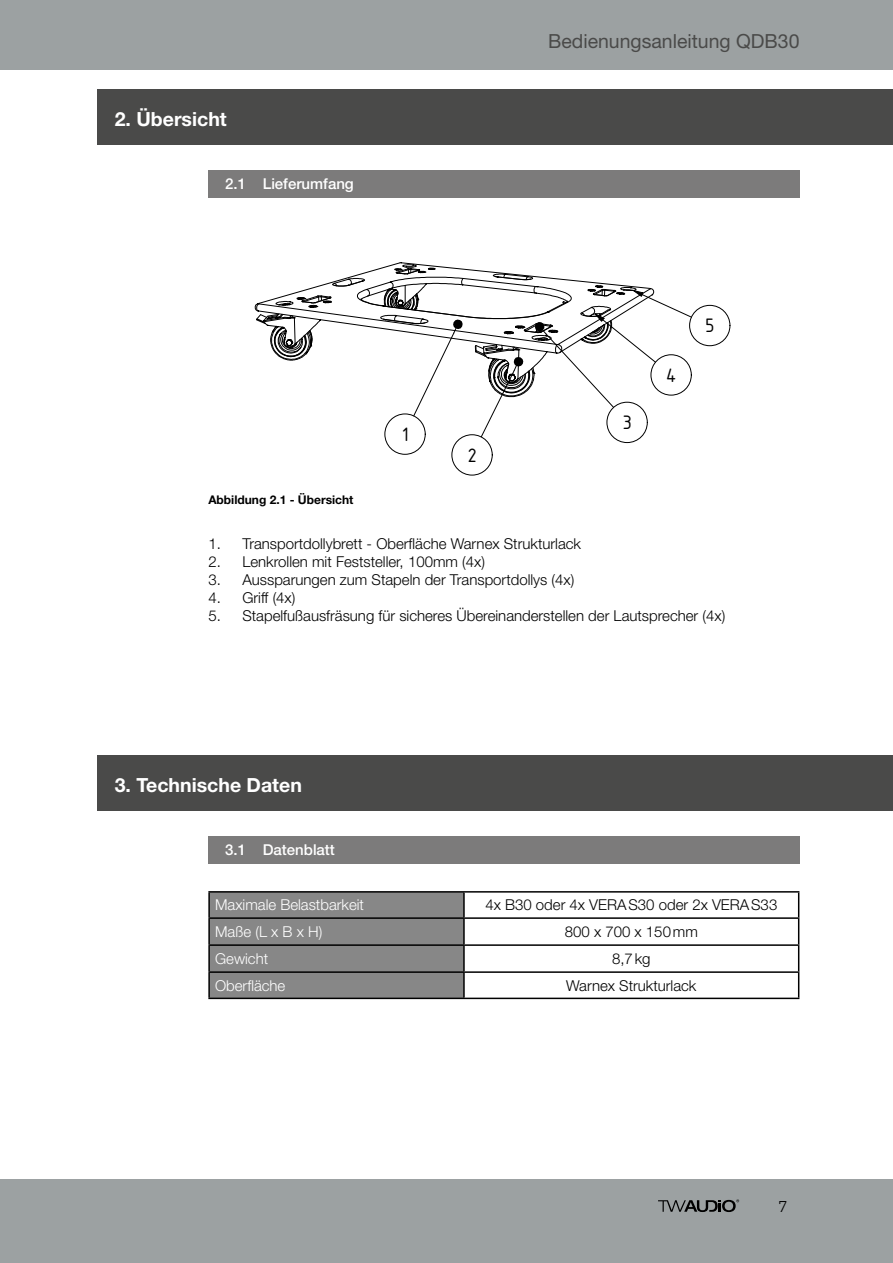
<style>
.page{position:relative;width:893px;height:1263px;background:#fff}
.page>*{position:absolute;margin:0;border:0;box-sizing:border-box;transform-origin:0 0}
.t1{font:21px "ISOCPEUR";color:#000}
.t2{font:700 19.5px "Helvetica Neue LT Std";color:#fff}
.t3{font:19.5px "Helvetica Neue LT Std";color:#4a4a49}
.t4{font:300 16.5px "Lexia";color:#000}
.t5{font:300 15px "Helvetica Neue LT Std";color:#000}
.t6{font:300 15px "Helvetica Neue LT Std";color:#fff}
.t7{font:500 15px "Helvetica Neue LT Std";color:#fff}
.t8{font:700 12px "Helvetica Neue LT Std";color:#000}
</style>
<div class="page">
<div style="left:0;top:0;width:893px;height:69px;background:#9ca1a2"></div>
<div style="left:0;top:1179px;width:893px;height:84px;background:#9ca1a2"></div>
<svg style="left:658px;top:1199px;width:81px;height:13px"></svg>
<div style="left:98px;top:89px;width:795px;height:55px;background:#4a4a49"></div>
<div style="left:208px;top:170px;width:591px;height:28px;background:#7c7b7b"></div>
<div style="left:98px;top:755px;width:795px;height:55px;background:#4a4a49"></div>
<div style="left:208px;top:836px;width:591px;height:28px;background:#7c7b7b"></div>
<div style="left:210px;top:893px;width:253px;height:105px;background:#878787"></div>
<hr style="left:208px;top:891px;width:256px;height:2px;background:#000">
<hr style="left:208px;top:893px;width:2px;height:24px;background:#000">
<hr style="left:464px;top:891px;width:335px;height:2px;background:#000">
<hr style="left:463px;top:893px;width:2px;height:24px;background:#000">
<hr style="left:208px;top:917px;width:256px;height:2px;background:#000">
<hr style="left:208px;top:919px;width:2px;height:25px;background:#000">
<hr style="left:464px;top:917px;width:335px;height:2px;background:#000">
<hr style="left:463px;top:919px;width:2px;height:25px;background:#000">
<hr style="left:208px;top:944px;width:256px;height:2px;background:#000">
<hr style="left:208px;top:946px;width:2px;height:25px;background:#000">
<hr style="left:464px;top:944px;width:335px;height:2px;background:#000">
<hr style="left:463px;top:946px;width:2px;height:25px;background:#000">
<hr style="left:208px;top:971px;width:256px;height:2px;background:#000">
<hr style="left:208px;top:973px;width:2px;height:25px;background:#000">
<hr style="left:464px;top:971px;width:335px;height:2px;background:#000">
<hr style="left:463px;top:973px;width:2px;height:25px;background:#000">
<svg style="left:798px;top:893px;width:1px;height:105px"></svg>
<hr style="left:208px;top:998px;width:256px;height:1px;background:#000">
<hr style="left:464px;top:998px;width:335px;height:1px;background:#000">
<div style="left:385px;top:414px;width:40px;height:40px;border:1px solid #000;border-radius:50%"></div>
<div style="left:452px;top:435px;width:40px;height:40px;border:1px solid #000;border-radius:50%"></div>
<div style="left:689px;top:305px;width:41px;height:41px;border:1px solid #000;border-radius:50%"></div>
<svg style="left:255px;top:262px;width:437px;height:175px"></svg>
<div style="left:607px;top:402px;width:40px;height:41px;border:1px solid #000;border-radius:50%"></div>
<h2 class="t2" style="left:115px;top:107px;width:113px">2. Übersicht</h2>
<p class="t7" style="left:225px;top:175px;width:130px">2.1 Lieferumfang</p>
<p class="t8" style="left:208px;top:492px;width:147px">Abbildung 2.1 - Übersicht</p>
<h1 class="t1" style="left:402px;top:420px;width:8px">1</h1>
<h1 class="t1" style="left:467px;top:441px;width:11px">2</h1>
<h2 class="t3" style="left:548px;top:29px;width:253px">Bedienungsanleitung QDB30</h2>
<h1 class="t1" style="left:622px;top:409px;width:11px">3</h1>
<h1 class="t1" style="left:666px;top:361px;width:12px">4</h1>
<h1 class="t1" style="left:705px;top:312px;width:11px">5</h1>
<p class="t5" style="left:208px;top:534px;width:374px">1. Transportdollybrett - Oberfläche Warnex Strukturlack</p>
<p class="t5" style="left:208px;top:552px;width:278px">2. Lenkrollen mit Feststeller, 100mm (4x)</p>
<p class="t5" style="left:208px;top:570px;width:368px">3. Aussparungen zum Stapeln der Transportdollys (4x)</p>
<p class="t5" style="left:208px;top:588px;width:89px">4. Griff (4x)</p>
<p class="t5" style="left:208px;top:606px;width:518px">5. Stapelfußausfräsung für sicheres Übereinanderstellen der Lautsprecher (4x)</p>
<h2 class="t2" style="left:115px;top:773px;width:189px">3. Technische Daten</h2>
<p class="t7" style="left:225px;top:841px;width:111px">3.1 Datenblatt</p>
<p class="t6" style="left:215px;top:896px;width:150px">Maximale Belastbarkeit</p>
<p class="t5" style="left:485px;top:896px;width:293px">4x B30 oder 4x VERAS30 oder 2x VERAS33</p>
<p class="t6" style="left:215px;top:922px;width:109px">Maße (L x B x H)</p>
<p class="t5" style="left:565px;top:922px;width:135px">800 x 700 x 150mm</p>
<p class="t6" style="left:215px;top:949px;width:55px">Gewicht</p>
<p class="t5" style="left:612px;top:949px;width:40px">8,7kg</p>
<p class="t6" style="left:215px;top:976px;width:72px">Oberfläche</p>
<p class="t5" style="left:566px;top:976px;width:132px">Warnex Strukturlack</p>
<p class="t4" style="left:778px;top:1195px;width:10px">7</p>
</div>
